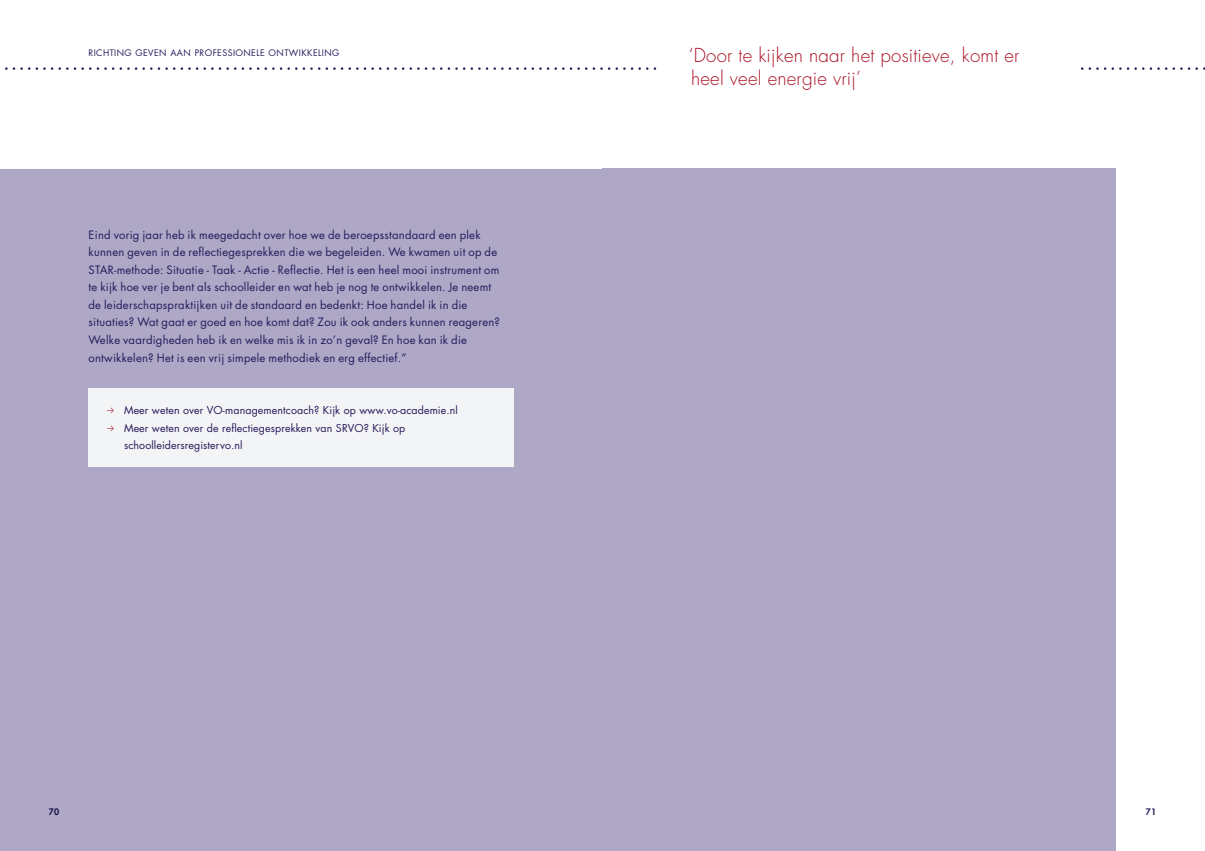
<style>
.page{position:relative;width:1205px;height:851px;background:#fff}
.page>*{position:absolute;margin:0;border:0;box-sizing:border-box;transform-origin:0 0}
._1_Citaat{font:300 18.75px/22.5px "Futura LT";letter-spacing:.01em;color:#aa1124}
.t1{font:11.25px/17.5px "Futura LT";letter-spacing:.02em;color:#251b5b}
.t2{font:10.62px/17.5px "Futura LT";letter-spacing:.01em;color:#251b5b}
.t3{font:8.75px "Futura LT";letter-spacing:.05em;color:#251b5b}
.t4{font:800 8.75px "Futura LT";color:#251b5b}
</style>
<div class="page">
<div style="left:0;top:169px;width:602px;height:681px;background:#aea7c6"></div>
<div style="left:89px;top:388px;width:425px;height:43px;background:#f3f4f6"></div>
<div style="left:89px;top:405px;width:425px;height:61px;background:#f3f4f6"></div>
<div style="left:602px;top:169px;width:514px;height:681px;background:#aea7c6"></div>
<svg style="left:5px;top:67px;width:1200px;height:3px"></svg>
<div style="left:657px;top:48px;width:421px;height:104px;background:#fff"></div>
<p class="t3" style="left:89px;top:48px;width:21px">Richting</p>
<p class="t3" style="left:136px;top:48px;width:43px">geven aan</p>
<p class="t3" style="left:195px;top:48px;width:35px">profession</p>
<p class="t3" style="left:251px;top:48px;width:25px">ele ontwikk</p>
<p class="t3" style="left:313px;top:48px;width:16px">eling</p>
<p class="_1_Citaat" style="left:689px;top:45px;width:332px">‘Door te kijken naar het positieve, komt er heel veel energie vrij’</p>
<p class="t1" style="left:89px;top:226px;width:413px">Eind vorig jaar heb ik meegedacht over hoe we de beroepsstandaard een plek kunnen geven in de reflectiegesprekken die we begeleiden. We kwamen uit op de STAR-methode: Situatie - Taak - Actie - Reflectie. Het is een heel mooi instrument om te kijk hoe ver je bent als schoolleider en wat heb je nog te ontwikkelen. Je neemt de leiderschapspraktijken uit de standaard en bedenkt: Hoe handel ik in die situaties? Wat gaat er goed en hoe komt dat? Zou ik ook anders kunnen reageren?<br>Welke vaardigheden heb ik en welke mis ik in zo’n geval? En hoe kan ik die ontwikkelen? Het is een vrij simpele methodiek en erg effectief.”</p>
<p class="t2" style="left:124px;top:401px;width:335px">Meer weten over VO-managementcoach? Kijk op www.vo-academie.nl<br>Meer weten over de reflectiegesprekken van SRVO? Kijk op schoolleidersregistervo.nl</p>
<p class="t4" style="left:49px;top:805px;width:12px">70</p>
<p class="t4" style="left:1146px;top:805px;width:12px">71</p>
</div>
